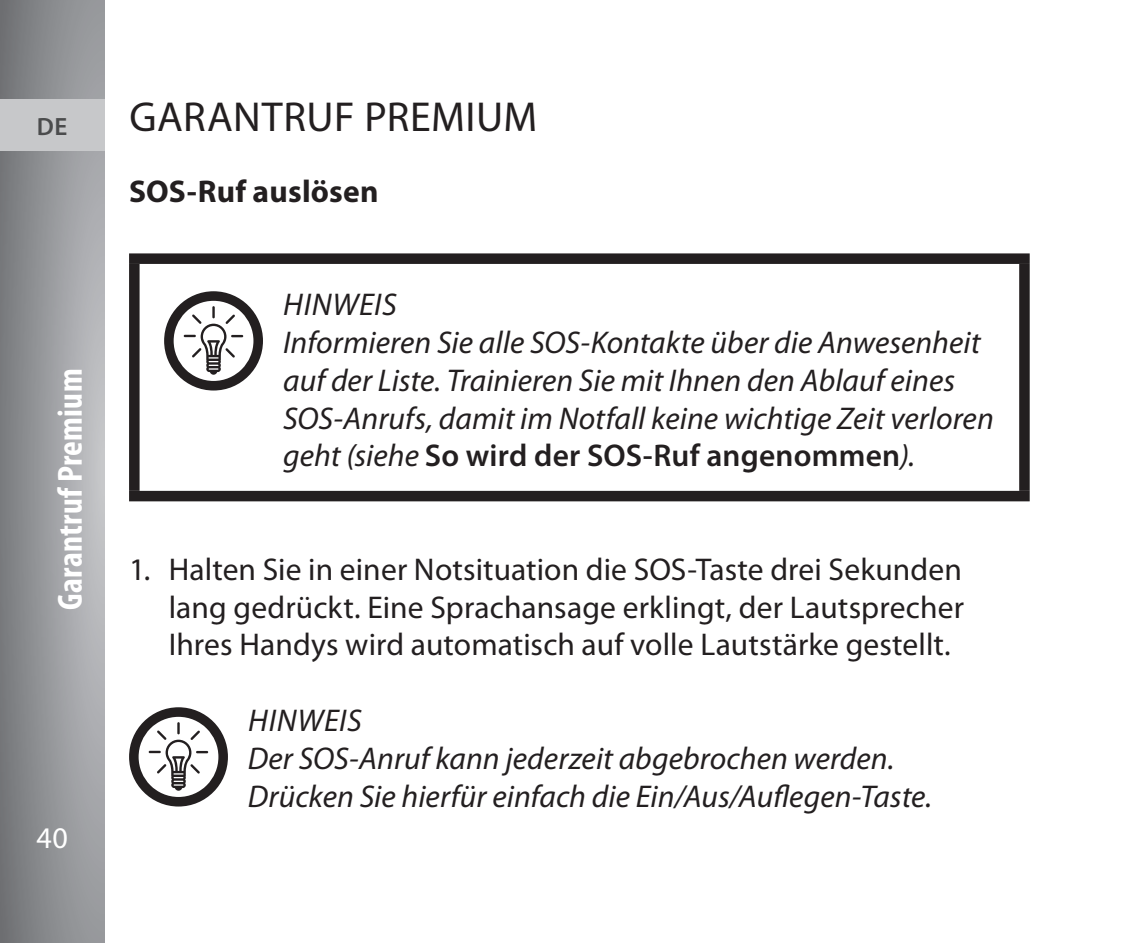
<style>
.page{position:relative;width:1122px;height:943px;background:#fff}
.page>*{position:absolute;margin:0;border:0;box-sizing:border-box;transform-origin:0 0}
.t1{font:42px "Myriad Pro";letter-spacing:.01em;color:#231f20}
.t2{font:700 condensed 35px "Myriad Pro";letter-spacing:.01em;color:#fff}
.t3{font:italic 31.5px/37.8px "Myriad Pro";color:#231f20}
.t4{font:31.5px/37.8px "Myriad Pro";letter-spacing:.005em;color:#231f20;text-align:justify}
.t5{font:700 31.5px "Myriad Pro";letter-spacing:.01em;color:#231f20}
.t6{font:30.1px "Myriad Pro";color:#fff}
.t7{font:600 25.2px "Myriad Pro";color:#4b4c4d}
.s1{font-weight:600;font-style:normal}
</style>
<div class="page">
<svg style="left:0;top:0;width:104px;height:943px;background:#95979a"></svg>
<div style="left:0;top:99px;width:104px;height:51px;background:#c7c8ca"></div>
<div style="left:129px;top:253px;width:900px;height:11px;background:#231f20"></div>
<div style="left:129px;top:264px;width:10px;height:227px;background:#231f20"></div>
<div style="left:1018px;top:264px;width:11px;height:227px;background:#231f20"></div>
<div style="left:129px;top:491px;width:900px;height:10px;background:#231f20"></div>
<svg style="left:164px;top:291px;width:99px;height:99px"></svg>
<svg style="left:129px;top:707px;width:99px;height:99px"></svg>
<p class="t7" style="left:37px;top:111px;width:32px">DE</p>
<p class="t2" style="left:48px;top:609px;width:242px;rotate:-90deg">Garantruf Premium</p>
<p class="t6" style="left:36px;top:819px;width:33px">40</p>
<h1 class="t1" style="left:129px;top:91px;width:409px">GARANTRUF PREMIUM</h1>
<p class="t5" style="left:129px;top:170px;width:251px">SOS-Ruf auslösen</p>
<p class="t3" style="left:283px;top:285px;width:712px">HINWEIS<br>Informieren Sie alle SOS-Kontakte über die Anwesenheit auf der Liste. Trainieren Sie mit Ihnen den Ablauf eines SOS-Anrufs, damit im Notfall keine wichtige Zeit verloren geht (siehe <span class="s1">So wird der SOS-Ruf angenommen</span>).</p>
<p class="t4" style="left:169px;top:550px;width:796px;text-indent:-40px">1. Halten Sie in einer Notsituation die SOS-Taste drei Sekunden lang gedrückt. Eine Sprachansage erklingt, der Lautsprecher Ihres Handys wird automatisch auf volle Lautstärke gestellt.</p>
<p class="t3" style="left:248px;top:701px;width:685px">HINWEIS<br>Der SOS-Anruf kann jederzeit abgebrochen werden.<br>Drücken Sie hierfür einfach die Ein/Aus/Auflegen-Taste.</p>
</div>
